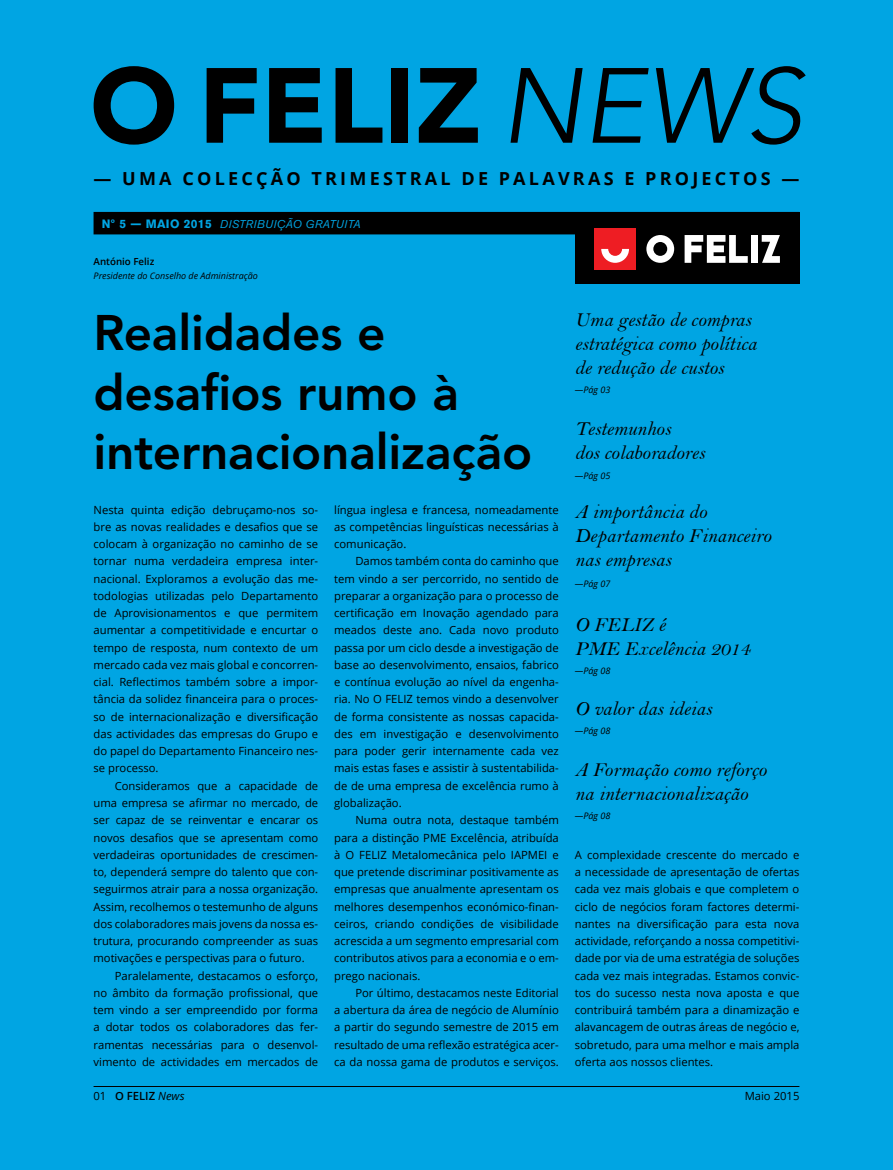
<style>
.page{position:relative;width:893px;height:1170px;background:#fff}
.page>*{position:absolute;margin:0;border:0;box-sizing:border-box;transform-origin:0 0}
.t1{font:900 105.45px "Avenir LT Std";color:#000}
.Head{font:800 49.5px/59.4px "Avenir LT Std";letter-spacing:-.005em;color:#000}
.Under_Head_01{font:20.25px/24px "Bell MT Italic";color:#000}
.Note_Regular{font:700 18px "Open Sans";letter-spacing:.18em;color:#000}
.TEXT_FINAL{font:11.25px/17.2px "Open Sans";color:#000;text-align:justify}
.Note_Regular-2{font:italic 11.25px "Akzidenz Grotesk BQ";letter-spacing:.03em;color:#00a5e3}
.TEXT_FINAL-2{font:600 11.25px "Open Sans";color:#000}
.Note_Bold{font:600 9.75px "Open Sans";color:#000}
.TEXT_FINAL-3{font:italic 9px "Open Sans";color:#000}
.Note_Regular-3{font:italic 9px "Open Sans";color:#000}
.s1{font-weight:300;font-style:italic}
.s2{font-weight:700;font-style:normal;font-size:12px}
.s3{font-weight:400}
.s4{font-weight:400;font-style:italic}
</style>
<div class="page">
<div style="left:0;top:0;width:893px;height:1169px;background:#00a5e3"></div>
<div style="left:94px;top:212px;width:705px;height:22px;background:#000"></div>
<div style="left:575px;top:212px;width:224px;height:71px;background:#000"></div>
<div style="left:594px;top:228px;width:42px;height:42px;background:#ee1d23"></div>
<svg style="left:601px;top:249px;width:28px;height:14px"></svg>
<div style="left:751px;top:235px;width:7px;height:28px;background:#fff"></div>
<svg style="left:685px;top:235px;width:63px;height:28px"></svg>
<svg style="left:762px;top:235px;width:18px;height:28px"></svg>
<svg style="left:646px;top:235px;width:28px;height:28px"></svg>
<hr style="left:94px;top:1085px;width:705px;height:1px;background:#000">
<p class="t1" style="left:90px;top:42px;width:714px">O FELIZ <span class="s1">NEWS</span></p>
<p class="Note_Regular" style="left:94px;top:165px;width:707px">— UMA COLECÇÃO TRIMESTRAL DE PALAVRAS E PROJECTOS —</p>
<p class="Note_Regular-2" style="left:102px;top:217px;width:260px"><span class="s2">Nº 5 — MAIO 2015</span> DISTRIBUIÇÃO GRATUITA</p>
<p class="Note_Bold" style="left:94px;top:255px;width:62px">António Feliz</p>
<p class="Note_Regular-3" style="left:94px;top:269px;width:166px">Presidente do Conselho de Administração</p>
<p class="Head" style="left:93px;top:303px;width:441px">Realidades e desafios rumo à internacionalização</p>
<p class="TEXT_FINAL" style="left:94px;top:500px;width:226px">Nesta quinta edição debruçamo-nos so&shy;bre as novas realidades e desafios que se colocam à organização no caminho de se tornar numa verdadeira empresa inter&shy;nacional. Exploramos a evolução das me&shy;todologias utilizadas pelo Departamento de Aprovisionamentos e que permitem aumentar a competitividade e encurtar o tempo de resposta, num contexto de um mercado cada vez mais global e concorren&shy;cial. Reflectimos também sobre a impor&shy;tância da solidez financeira para o proces&shy;so de internacionalização e diversificação das actividades das empresas do Grupo e do papel do Departamento Financeiro nes&shy;se processo.</p>
<p class="TEXT_FINAL" style="left:94px;top:776px;width:226px;text-indent:21px">Consideramos que a capacidade de uma empresa se afirmar no mercado, de ser capaz de se reinventar e encarar os novos desafios que se apresentam como verdadeiras oportunidades de crescimen&shy;to, dependerá sempre do talento que con&shy;seguirmos atrair para a nossa organização.<br>Assim, recolhemos o testemunho de alguns dos colaboradores mais jovens da nossa es&shy;trutura, procurando compreender as suas motivações e perspectivas para o futuro.</p>
<p class="TEXT_FINAL" style="left:94px;top:966px;width:226px;text-indent:21px">Paralelamente, destacamos o esforço, no âmbito da formação profissional, que tem vindo a ser empreendido por forma a dotar todos os colaboradores das fer&shy;ramentas necessárias para o desenvol&shy;vimento de actividades em mercados de</p>
<p class="TEXT_FINAL" style="left:334px;top:500px;width:226px">língua inglesa e francesa, nomeadamente as competências linguísticas necessárias à comunicação.</p>
<p class="TEXT_FINAL" style="left:334px;top:552px;width:226px;text-indent:21px">Damos também conta do caminho que tem vindo a ser percorrido, no sentido de preparar a organização para o processo de certificação em Inovação agendado para meados deste ano. Cada novo produto passa por um ciclo desde a investigação de base ao desenvolvimento, ensaios, fabrico e contínua evolução ao nível da engenha&shy;ria. No O FELIZ temos vindo a desenvolver de forma consistente as nossas capacida&shy;des em investigação e desenvolvimento para poder gerir internamente cada vez mais estas fases e assistir à sustentabilida&shy;de de uma empresa de excelência rumo à globalização.</p>
<p class="TEXT_FINAL" style="left:334px;top:811px;width:226px;text-indent:21px">Numa outra nota, destaque também para a distinção PME Excelência, atribuída à O FELIZ Metalomecânica pelo IAPMEI e que pretende discriminar positivamente as empresas que anualmente apresentam os melhores desempenhos económico-finan&shy;ceiros, criando condições de visibilidade acrescida a um segmento empresarial com contributos ativos para a economia e o em&shy;prego nacionais.</p>
<p class="TEXT_FINAL" style="left:334px;top:983px;width:226px;text-indent:21px">Por último, destacamos neste Editorial a abertura da área de negócio de Alumínio a partir do segundo semestre de 2015 em resultado de uma reflexão estratégica acer&shy;ca da nossa gama de produtos e serviços.</p>
<p class="Under_Head_01" style="left:575px;top:308px;width:183px">Uma gestão de compras estratégica como política de redução de custos</p>
<p class="TEXT_FINAL-3" style="left:575px;top:383px;width:37px">—Pág 03</p>
<p class="Under_Head_01" style="left:575px;top:416px;width:131px">Testemunhos<br>dos colaboradores</p>
<p class="TEXT_FINAL-3" style="left:575px;top:469px;width:37px">—Pág 05</p>
<p class="Under_Head_01" style="left:575px;top:499px;width:198px">A importância do<br>Departamento Financeiro nas empresas</p>
<p class="TEXT_FINAL-3" style="left:575px;top:578px;width:37px">—Pág 07</p>
<p class="Under_Head_01" style="left:575px;top:612px;width:177px">O FELIZ é<br>PME Excelência 2014</p>
<p class="TEXT_FINAL-3" style="left:575px;top:664px;width:37px">—Pág 08</p>
<p class="Under_Head_01" style="left:575px;top:696px;width:139px">O valor das ideias</p>
<p class="TEXT_FINAL-3" style="left:575px;top:724px;width:37px">—Pág 08</p>
<p class="Under_Head_01" style="left:575px;top:757px;width:193px">A Formação como reforço na internacionalização</p>
<p class="TEXT_FINAL-3" style="left:575px;top:809px;width:37px">—Pág 08</p>
<p class="TEXT_FINAL" style="left:575px;top:845px;width:226px">A complexidade crescente do mercado e a necessidade de apresentação de ofertas cada vez mais globais e que completem o ciclo de negócios foram factores determi&shy;nantes na diversificação para esta nova actividade, reforçando a nossa competitivi&shy;dade por via de uma estratégia de soluções cada vez mais integradas. Estamos convic&shy;tos do sucesso nesta nova aposta e que contribuirá também para a dinamização e alavancagem de outras áreas de negócio e, sobretudo, para uma melhor e mais ampla oferta aos nossos clientes.</p>
<p class="TEXT_FINAL-2" style="left:94px;top:1088px;width:92px"><span class="s3">01</span> O FELIZ <span class="s4">News</span></p>
<p class="TEXT_FINAL" style="left:745px;top:1087px;width:56px">Maio 2015</p>
</div>
